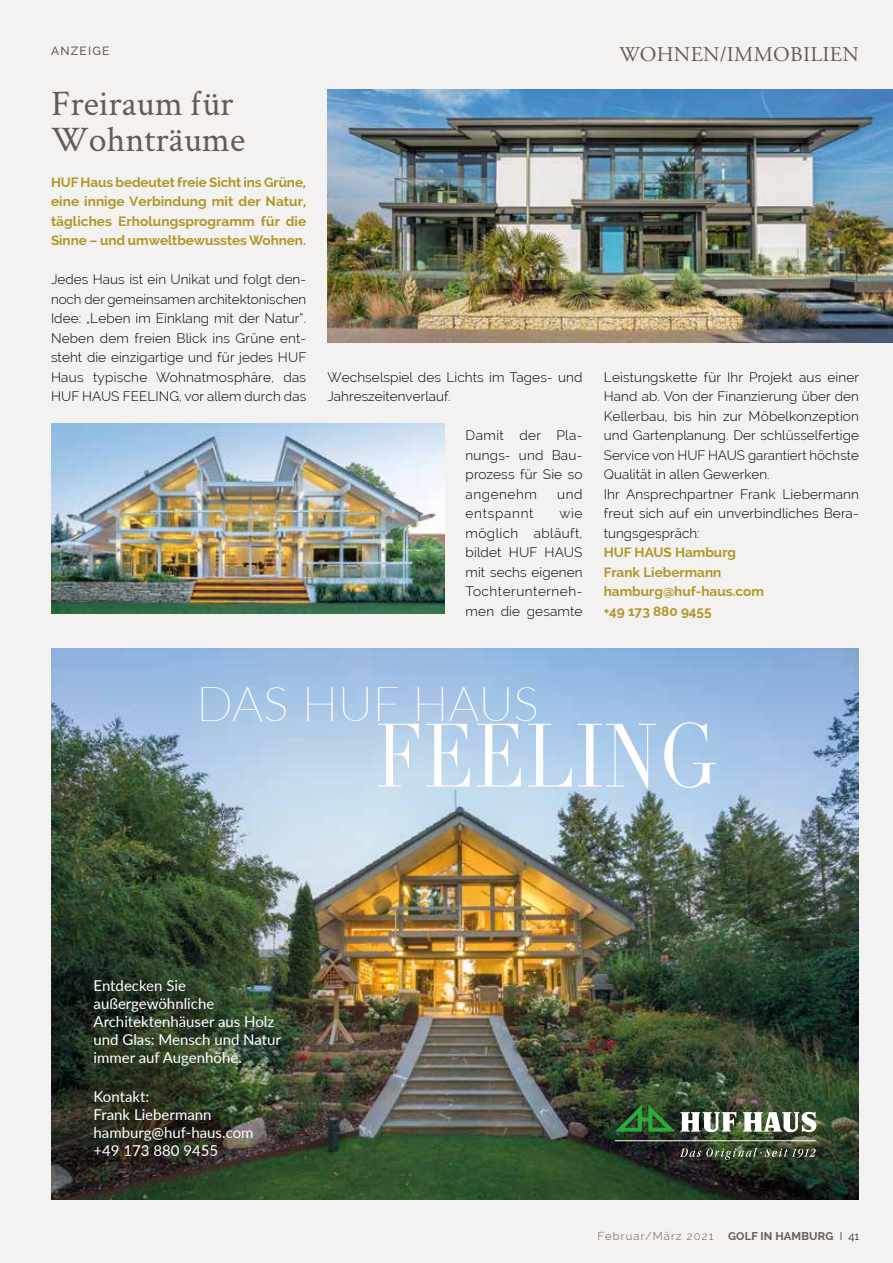
<style>
.page{position:relative;width:893px;height:1263px;background:#f4f2f0}
.page>*{position:absolute;margin:0;border:0;box-sizing:border-box;transform-origin:0 0}
.t1{font:88.2px "Didot";letter-spacing:.01em;color:#fff;scale:.81 1}
.t2{font:100 48px "Lato";color:#fff}
.t3{font:36px/36px "Crimson";color:#655b54}
.t4{font:21px "Adobe Garamond Pro";letter-spacing:.015em;color:#655b54}
.t5{font:15px/18px "Lato";color:#fff}
.t6{font:300 13.5px/19.5px "Raleway";letter-spacing:.01em;color:#000;text-align:justify}
.t7{font:700 13.5px/19.5px "Raleway";color:#af9728;text-align:justify}
.t8{font:300 13.5px "Raleway";letter-spacing:.05em;color:#000}
.t9{font:500 12px "Raleway";letter-spacing:.1em;color:#655b54}
.t10{font:300 11.25px "Raleway";letter-spacing:.1em;color:#655b54}
.t11{font:700 11.25px "Raleway";letter-spacing:.01em;color:#655b54}
.s1{font-weight:300;color:#000}
</style>
<div class="page">
<img style="left:51px;top:648px;width:808px;height:551px">
<svg style="left:680px;top:1148px;width:136px;height:12px;background:#4f5a47"></svg>
<hr style="left:615px;top:1140px;width:201px;height:1px;background:#fff">
<svg style="left:615px;top:1105px;width:121px;height:29px;background:#4f6f50"></svg>
<svg style="left:743px;top:1111px;width:73px;height:23px"></svg>
<img style="left:51px;top:423px;width:393px;height:190px">
<img style="left:327px;top:89px;width:566px;height:254px">
<p class="t9" style="left:51px;top:44px;width:60px">ANZEIGE</p>
<h3 class="t4" style="left:620px;top:41px;width:241px">WOHNEN/IMMOBILIEN</h3>
<h3 class="t3" style="left:51px;top:84px;width:196px">Freiraum für<br>Wohnträume</h3>
<p class="t7" style="left:51px;top:172px;width:257px">HUF Haus bedeutet freie Sicht ins Grüne, eine innige Verbindung mit der Natur, tägliches Erholungsprogramm für die Sinne – und umweltbewusstes Wohnen.</p>
<p class="t6" style="left:51px;top:270px;width:257px">Jedes Haus ist ein Unikat und folgt den&shy;noch der gemeinsamen architektonischen Idee: „Leben im Einklang mit der Natur“.<br>Neben dem freien Blick ins Grüne ent&shy;steht die einzigartige und für jedes HUF Haus typische Wohnatmosphäre, das HUF HAUS FEELING, vor allem durch das</p>
<p class="t6" style="left:327px;top:367px;width:256px">Wechselspiel des Lichts im Tages- und<br>Jahreszeitenverlauf.</p>
<p class="t6" style="left:604px;top:367px;width:257px;text-align:left">Leistungskette für Ihr Projekt aus einer Hand ab. Von der Finanzierung über den Kellerbau, bis hin zur Möbelkonzeption und Gartenplanung. Der schlüsselfertige Service von HUF HAUS garantiert höchste Qualität in allen Gewerken.<br>Ihr Ansprechpartner Frank Liebermann freut sich auf ein unverbindliches Bera&shy;tungsgespräch:</p>
<p class="t7" style="left:604px;top:543px;width:162px;text-align:left">HUF HAUS Hamburg<br>Frank Liebermann hamburg@huf-haus.com +49 173 880 9455</p>
<p class="t6" style="left:466px;top:426px;width:118px">Damit der Pla&shy;nungs- und Bau&shy;prozess für Sie so angenehm</p>
<p class="t6" style="left:557px;top:484px;width:27px">und</p>
<p class="t6" style="left:466px;top:504px;width:118px;text-indent:94px">wie möglich abläuft, bildet HUF HAUS mit sechs eigenen Tochterunterneh&shy;men die gesamte</p>
<p class="t8" style="left:466px;top:506px;width:69px">entspannt</p>
<h2 class="t2" style="left:196px;top:671px;width:344px">DAS HUF HAUS</h2>
<h1 class="t1" style="left:376px;top:703px;width:423px">FEELING</h1>
<p class="t5" style="left:94px;top:976px;width:189px">Entdecken Sie außergewöhnliche<br>Architektenhäuser aus Holz und Glas: Mensch und Natur immer auf Augenhöhe.</p>
<p class="t5" style="left:94px;top:1087px;width:161px">Kontakt:<br>Frank Liebermann hamburg@huf-haus.com +49 173 880 9455</p>
<p class="t10" style="left:597px;top:1229px;width:118px">Februar/März 2021</p>
<p class="t11" style="left:728px;top:1229px;width:132px">GOLF IN HAMBURG <span class="s1">I 41</span></p>
</div>
